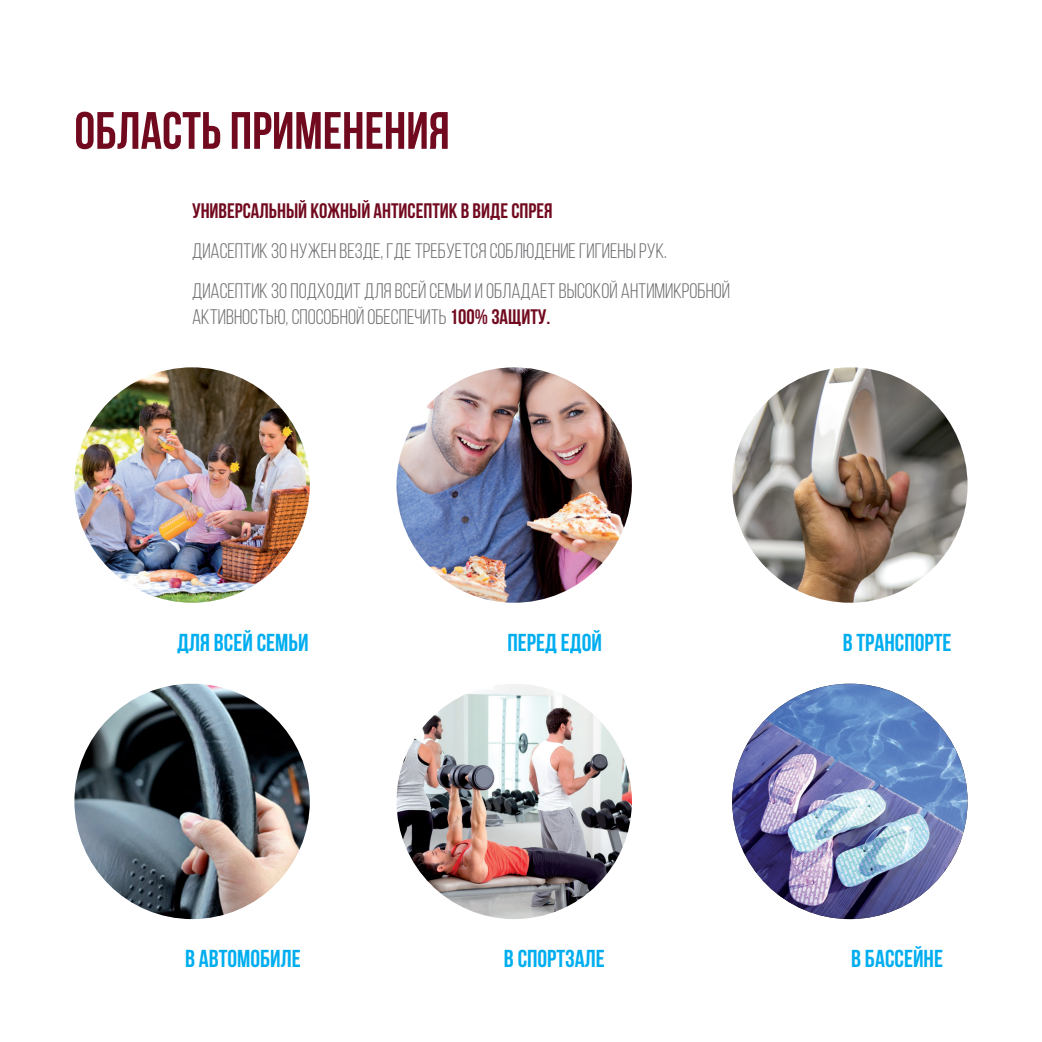
<style>
.page{position:relative;width:1042px;height:1042px;background:#fff}
.page>*{position:absolute;margin:0;border:0;box-sizing:border-box;transform-origin:0 0}
.t1{font:700 52.5px "Bebas Neue";color:#720a1f}
.t2{font:700 24.5px "Bebas Neue";color:#00aeef}
.t3{font:21px/25.2px "Bebas Neue";color:#6c6d70}
.t4{font:700 21px "Bebas Neue";color:#720a1f}
.s1{font-weight:700;color:#720a1f}
</style>
<div class="page">
<img style="left:74px;top:367px;width:236px;height:236px;border-radius:118px">
<img style="left:74px;top:684px;width:236px;height:235px;border-radius:118px">
<img style="left:396px;top:367px;width:236px;height:236px;border-radius:118px">
<img style="left:396px;top:684px;width:236px;height:235px;border-radius:118px">
<img style="left:732px;top:367px;width:235px;height:236px;border-radius:118px">
<img style="left:732px;top:684px;width:235px;height:235px;border-radius:118px">
<p class="t1" style="left:74px;top:102px;width:377px">ОБЛАСТЬ ПРИМЕНЕНИЯ</p>
<p class="t4" style="left:192px;top:199px;width:362px">УНИВЕРСАЛЬНЫЙ КОЖНЫЙ АНТИСЕПТИК В ВИДЕ СПРЕЯ</p>
<p class="t3" style="left:192px;top:238px;width:476px">ДИАСЕПТИК 30 НУЖЕН ВЕЗДЕ, ГДЕ ТРЕБУЕТСЯ СОБЛЮДЕНИЕ ГИГИЕНЫ РУК.</p>
<p class="t3" style="left:192px;top:278px;width:539px">ДИАСЕПТИК 30 ПОДХОДИТ ДЛЯ ВСЕЙ СЕМЬИ И ОБЛАДАЕТ ВЫСОКОЙ АНТИМИКРОБНОЙ<br>АКТИВНОСТЬЮ, СПОСОБНОЙ ОБЕСПЕЧИТЬ <span class="s1">100% ЗАЩИТУ.</span></p>
<p class="t2" style="left:177px;top:629px;width:133px">ДЛЯ ВСЕЙ СЕМЬИ</p>
<p class="t2" style="left:185px;top:945px;width:117px">В АВТОМОБИЛЕ</p>
<p class="t2" style="left:507px;top:629px;width:96px">ПЕРЕД ЕДОЙ</p>
<p class="t2" style="left:504px;top:945px;width:103px">В СПОРТЗАЛЕ</p>
<p class="t2" style="left:843px;top:629px;width:110px">В ТРАНСПОРТЕ</p>
<p class="t2" style="left:851px;top:945px;width:93px">В БАССЕЙНЕ</p>
</div>
